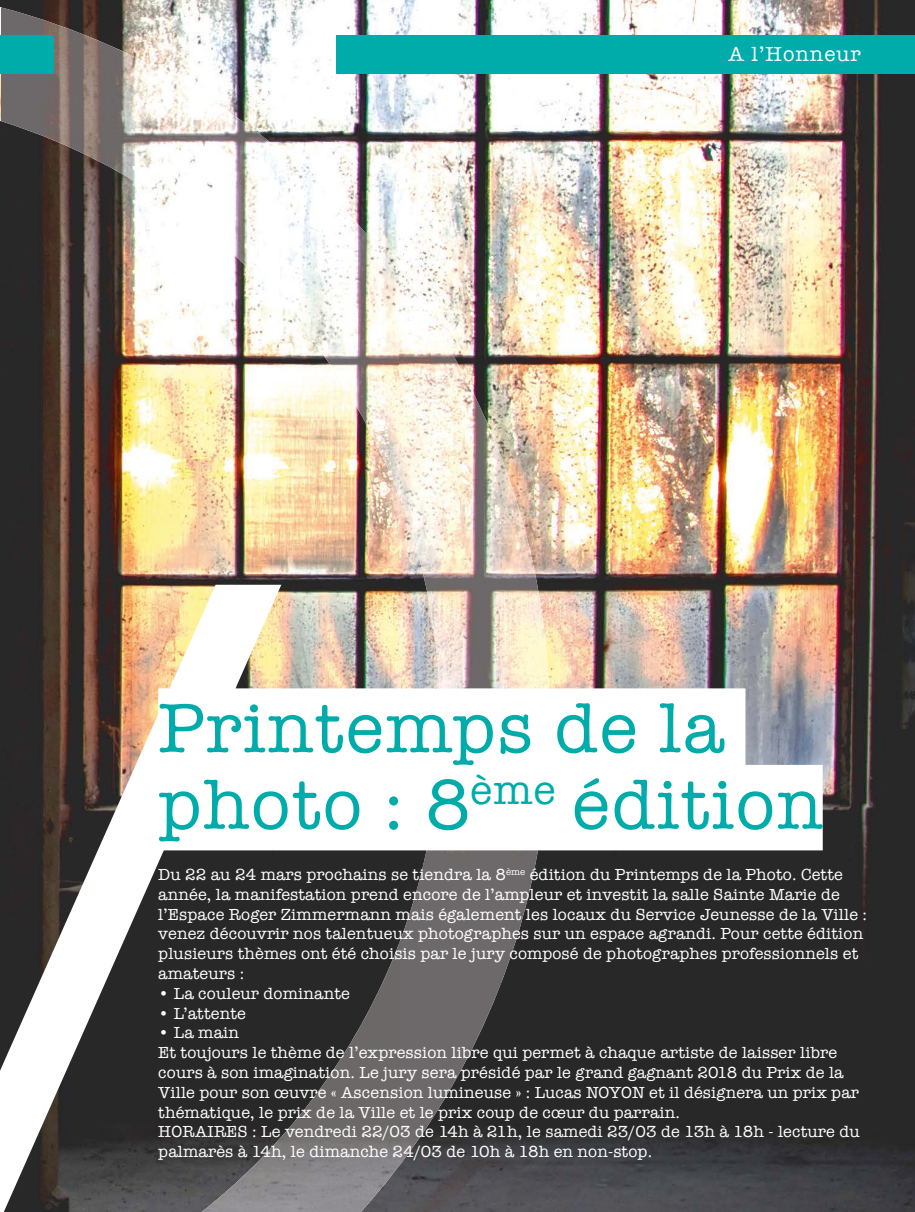
<style>
.page{position:relative;width:915px;height:1212px;background:#fff}
.page>*{position:absolute;margin:0;border:0;box-sizing:border-box;transform-origin:0 0}
.t1{font:72px/76.5px "American Typewriter";letter-spacing:.025em;color:#00acaa}
.t2{font:42px "American Typewriter";color:#00acaa}
.t3{font:21px "American Typewriter";letter-spacing:.05em;color:#fff}
.t4{font:16.5px/19.8px "American Typewriter";letter-spacing:.01em;color:#fff}
</style>
<div class="page">
<img style="left:1px;top:0;width:913px;height:1212px">
<img style="left:0;top:1px;width:1px;height:584px">
<img style="left:0;top:7px;width:150px;height:160px">
<img style="left:149px;top:64px;width:101px;height:206px">
<img style="left:249px;top:126px;width:51px;height:199px">
<img style="left:108px;top:166px;width:42px;height:25px">
<img style="left:299px;top:167px;width:101px;height:266px">
<img style="left:399px;top:274px;width:52px;height:892px">
<img style="left:449px;top:349px;width:51px;height:741px">
<img style="left:370px;top:432px;width:30px;height:67px">
<img style="left:499px;top:453px;width:50px;height:533px">
<img style="left:349px;top:940px;width:51px;height:272px">
<img style="left:299px;top:1043px;width:51px;height:169px">
<img style="left:281px;top:1114px;width:19px;height:98px">
<img style="left:0;top:7px;width:1px;height:114px">
<svg style="left:1px;top:585px;width:280px;height:627px;fill:#2c2828"></svg>
<div style="left:0;top:35px;width:54px;height:38px;background:#00acaa"></div>
<div style="left:336px;top:35px;width:578px;height:38px;background:#00acaa"></div>
<div style="left:158px;top:688px;width:587px;height:86px;background:#fff"></div>
<div style="left:158px;top:765px;width:664px;height:85px;background:#fff"></div>
<svg style="left:0;top:585px;width:1px;height:486px"></svg>
<p class="t3" style="left:728px;top:38px;width:134px">A l’Honneur</p>
<h1 class="t1" style="left:158px;top:687px;width:567px">Printemps de la photo : 8</h1>
<h2 class="t2" style="left:470px;top:758px;width:87px">ème</h2>
<h1 class="t1" style="left:571px;top:764px;width:252px">édition</h1>
<p class="t4" style="left:158px;top:864px;width:710px">Du 22 au 24 mars prochains se tiendra la 8<sup>ème</sup> édition du Printemps de la Photo. Cette année, la manifestation prend encore de l’ampleur et investit la salle Sainte Marie de l’Espace Roger Zimmermann mais également les locaux du Service Jeunesse de la Ville : venez découvrir nos talentueux photographes sur un espace agrandi. Pour cette édition plusieurs thèmes ont été choisis par le jury composé de photographes professionnels et amateurs :</p>
<p class="t4" style="left:158px;top:983px;width:193px">• La couleur dominante</p>
<p class="t4" style="left:158px;top:1003px;width:89px">• L’attente</p>
<p class="t4" style="left:158px;top:1022px;width:702px">• La main<br>Et toujours le thème de l’expression libre qui permet à chaque artiste de laisser libre cours à son imagination. Le jury sera présidé par le grand gagnant 2018 du Prix de la Ville pour son œuvre « Ascension lumineuse » : Lucas NOYON et il désignera un prix par thématique, le prix de la Ville et le prix coup de cœur du parrain.<br>HORAIRES : Le vendredi 22/03 de 14h à 21h, le samedi 23/03 de 13h à 18h - lecture du palmarès à 14h, le dimanche 24/03 de 10h à 18h en non-stop.</p>
</div>
